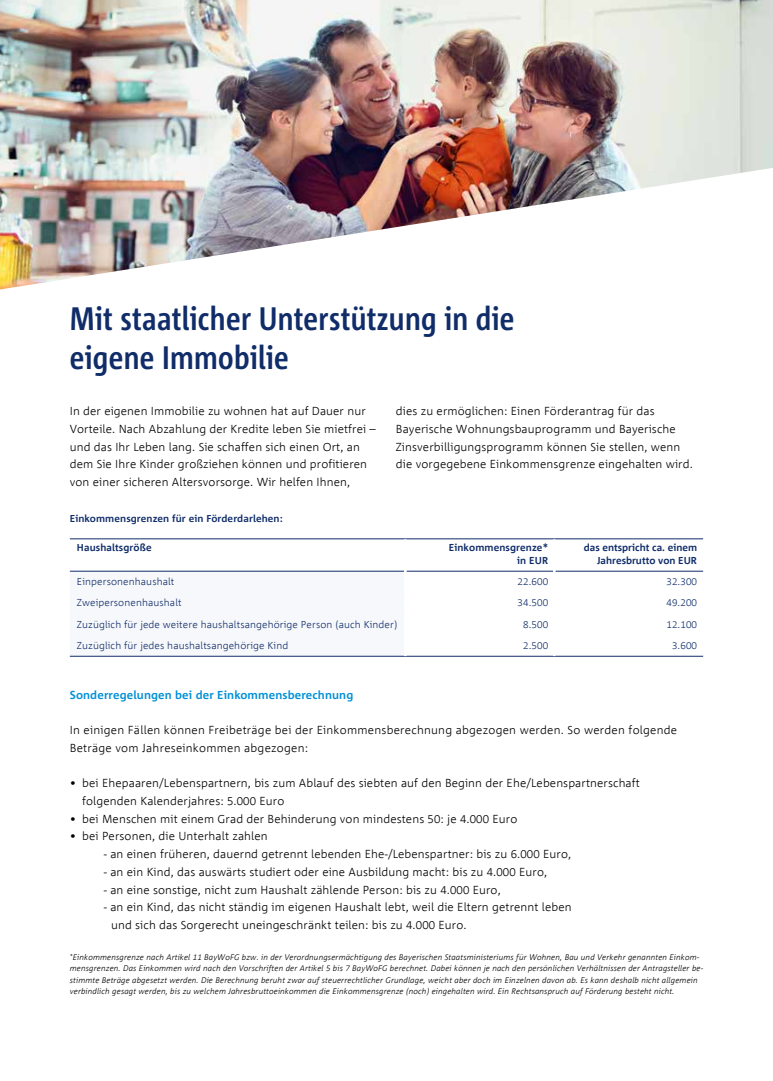
<style>
.page{position:relative;width:773px;height:1081px;background:#fff}
.page>*{position:absolute;margin:0;border:0;box-sizing:border-box;transform-origin:0 0}
.t1{font:700 32.5px/39px "Corpid Cd";letter-spacing:.01em;color:#102d69}
.t2{font:300 11.5px/17.8px "Corpid MOD";letter-spacing:.01em;color:#000}
.t3{font:700 11.5px "Corpid";letter-spacing:.01em;color:#0090d7}
.t4{font:300 10px "Corpid MOD";letter-spacing:.01em;color:#102d69}
.t5{font:700 10px/12.4px "Corpid MOD";letter-spacing:.005em;color:#102d69;text-align:right}
.t6{font:700 10px "Corpid";letter-spacing:.01em;color:#102d69}
.t7{font:italic 300 8.12px/11.2px "Corpid MOD";letter-spacing:.01em;color:#000}
</style>
<div class="page">
<svg style="left:70px;top:655px;width:633px;height:1px"></svg>
<hr style="left:70px;top:538px;width:335px;height:1px;background:#102d69">
<hr style="left:405px;top:538px;width:149px;height:1px;background:#102d69">
<hr style="left:554px;top:538px;width:149px;height:1px;background:#102d69">
<hr style="left:70px;top:656px;width:335px;height:1px;background:#102d69">
<hr style="left:405px;top:656px;width:149px;height:1px;background:#102d69">
<hr style="left:554px;top:656px;width:149px;height:1px;background:#102d69">
<hr style="left:70px;top:571px;width:334px;height:1px;background:#102d69">
<hr style="left:406px;top:571px;width:147px;height:1px;background:#102d69">
<hr style="left:555px;top:571px;width:148px;height:1px;background:#102d69">
<hr style="left:404px;top:635px;width:2px;height:21px;background:#fff">
<hr style="left:553px;top:635px;width:2px;height:21px;background:#fff">
<img style="left:0;top:0;width:772px;height:289px">
<h1 class="t1" style="left:70px;top:299px;width:446px">Mit staatlicher Unterstützung in die eigene Immobilie</h1>
<p class="t2" style="left:70px;top:402px;width:307px">In der eigenen Immobilie zu wohnen hat auf Dauer nur Vorteile. Nach Abzahlung der Kredite leben Sie mietfrei – und das Ihr Leben lang. Sie schaffen sich einen Ort, an dem Sie Ihre Kinder großziehen können und profitieren von einer sicheren Altersvorsorge. Wir helfen Ihnen,</p>
<p class="t2" style="left:396px;top:402px;width:298px">dies zu ermöglichen: Einen Förderantrag für das Bayerische Wohnungsbauprogramm und Bayerische Zinsverbilligungsprogramm können Sie stellen, wenn die vorgegebene Einkommensgrenze eingehalten wird.</p>
<p class="t6" style="left:70px;top:513px;width:214px">Einkommensgrenzen für ein Förderdarlehen:</p>
<p class="t5" style="left:77px;top:542px;width:76px">Haushaltsgröße</p>
<p class="t5" style="left:448px;top:542px;width:101px">Einkommensgrenze* in EUR</p>
<p class="t5" style="left:583px;top:542px;width:115px">das entspricht ca. einem<br>Jahresbrutto von EUR</p>
<p class="t4" style="left:77px;top:576px;width:99px">Einpersonenhaushalt</p>
<p class="t4" style="left:517px;top:576px;width:32px">22.600</p>
<p class="t4" style="left:666px;top:576px;width:32px">32.300</p>
<p class="t4" style="left:77px;top:597px;width:106px">Zweipersonenhaushalt</p>
<p class="t4" style="left:517px;top:597px;width:32px">34.500</p>
<p class="t4" style="left:666px;top:597px;width:32px">49.200</p>
<p class="t4" style="left:77px;top:618px;width:322px">Zuzüglich für jede weitere haushaltsangehörige Person (auch Kinder)</p>
<p class="t4" style="left:523px;top:618px;width:27px">8.500</p>
<p class="t4" style="left:666px;top:618px;width:32px">12.100</p>
<p class="t4" style="left:77px;top:640px;width:213px">Zuzüglich für jedes haushaltsangehörige Kind</p>
<p class="t4" style="left:523px;top:640px;width:27px">2.500</p>
<p class="t4" style="left:672px;top:640px;width:27px">3.600</p>
<p class="t3" style="left:70px;top:688px;width:285px">Sonderregelungen bei der Einkommensberechnung</p>
<p class="t2" style="left:70px;top:721px;width:608px">In einigen Fällen können Freibeträge bei der Einkommensberechnung abgezogen werden. So werden folgende<br>Beträge vom Jahreseinkommen abgezogen:</p>
<p class="t2" style="left:82px;top:774px;width:559px;text-indent:-12px">• bei Ehepaaren/Lebenspartnern, bis zum Ablauf des siebten auf den Beginn der Ehe/Lebenspartnerschaft folgenden Kalenderjahres: 5.000 Euro</p>
<p class="t2" style="left:70px;top:810px;width:449px">• bei Menschen mit einem Grad der Behinderung von mindestens 50: je 4.000 Euro</p>
<p class="t2" style="left:70px;top:828px;width:199px">• bei Personen, die Unterhalt zahlen</p>
<p class="t2" style="left:104px;top:845px;width:469px">- an einen früheren, dauernd getrennt lebenden Ehe-/Lebenspartner: bis zu 6.000 Euro,</p>
<p class="t2" style="left:104px;top:863px;width:445px">- an ein Kind, das auswärts studiert oder eine Ausbildung macht: bis zu 4.000 Euro,</p>
<p class="t2" style="left:104px;top:881px;width:398px">- an eine sonstige, nicht zum Haushalt zählende Person: bis zu 4.000 Euro,</p>
<p class="t2" style="left:111px;top:898px;width:462px;text-indent:-7px">- an ein Kind, das nicht ständig im eigenen Haushalt lebt, weil die Eltern getrennt leben und sich das Sorgerecht uneingeschränkt teilen: bis zu 4.000 Euro.</p>
<p class="t7" style="left:70px;top:951px;width:634px"><sup>*</sup>Einkommensgrenze nach Artikel 11 BayWoFG bzw. in der Verordnungsermächtigung des Bayerischen Staatsministeriums für Wohnen, Bau und Verkehr genannten Einkom&shy;mensgrenzen. Das Einkommen wird nach den Vorschriften der Artikel 5 bis 7 BayWoFG berechnet. Dabei können je nach den persönlichen Verhältnissen der Antragsteller be&shy;stimmte Beträge abgesetzt werden. Die Berechnung beruht zwar auf steuerrechtlicher Grundlage, weicht aber doch im Einzelnen davon ab. Es kann deshalb nicht allgemein verbindlich gesagt werden, bis zu welchem Jahresbruttoeinkommen die Einkommensgrenze (noch) eingehalten wird. Ein Rechtsanspruch auf Förderung besteht nicht.</p>
</div>
